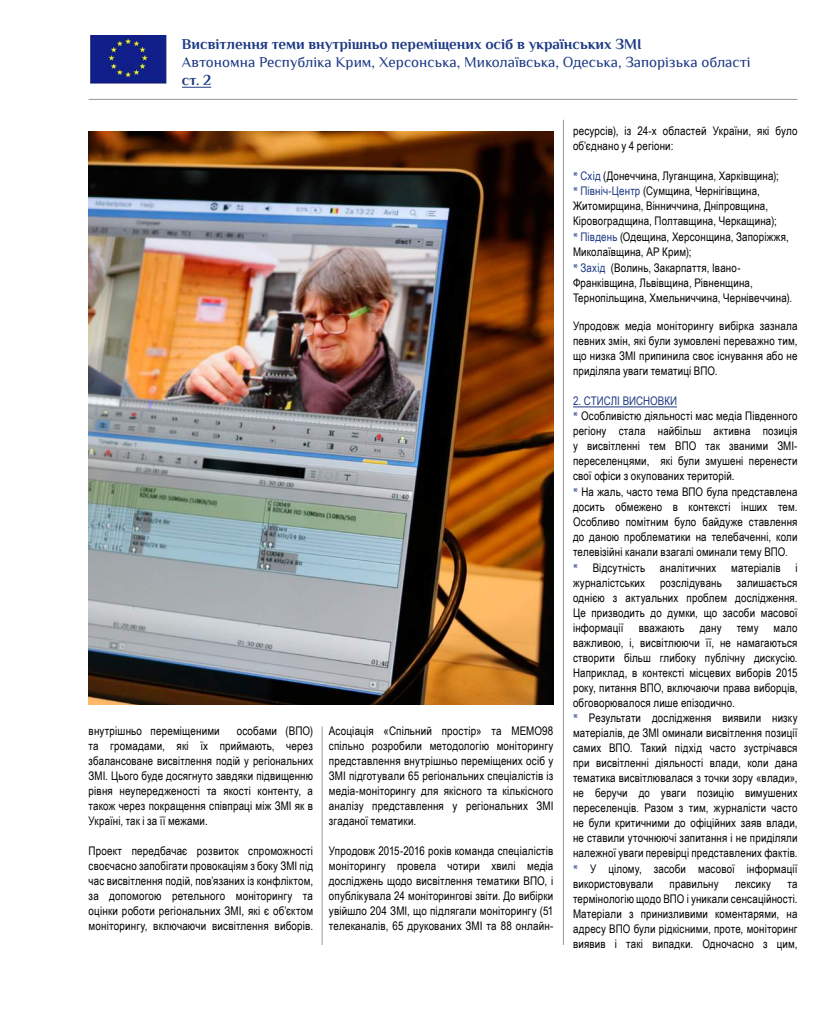
<style>
.page{position:relative;width:833px;height:1010px;background:#fff}
.page>*{position:absolute;margin:0;border:0;box-sizing:border-box;transform-origin:0 0}
.t1{font:15px "Philosopher";color:#1d3983}
.t2{font:700 15px "Philosopher";color:#1d3983}
.t3{font:11.88px/15.1px "Arial Narrow";letter-spacing:.015em;color:#000;text-align:justify}
.s1{font-family:"Myriad Pro";color:#1d3983}
.s2{color:#1d3983}
</style>
<div class="page">
<hr style="left:322px;top:726px;width:1px;height:219px;background:#969798">
<hr style="left:89px;top:99px;width:708px;height:1px;background:#969798">
<img style="left:90px;top:35px;width:76px;height:48px">
<hr style="left:573px;top:407px;width:104px;height:1px;background:#1d3983">
<hr style="left:563px;top:120px;width:1px;height:825px;background:#969798">
<img style="left:89px;top:131px;width:464px;height:574px">
<svg style="left:182px;top:87px;width:29px;height:1px"></svg>
<p class="t2" style="left:182px;top:36px;width:461px">Висвітлення теми внутрішньо переміщених осіб в українських ЗМІ</p>
<p class="t1" style="left:182px;top:54px;width:570px">Автономна Республіка Крим, Херсонська, Миколаївська, Одеська, Запорізька області</p>
<p class="t2" style="left:182px;top:72px;width:31px">ст. 2</p>
<p class="t3" style="left:89px;top:723px;width:226px;text-indent:148px">особами (ВПО) та громадами, які їх приймають, через збалансоване висвітлення подій у регіональних ЗМІ. Цього буде досягнуто завдяки підвищенню рівня неупередженості та якості контенту, а також через покращення співпраці між ЗМІ як в Україні, так і за її межами.</p>
<p class="t3" style="left:89px;top:843px;width:226px">Проект передбачає розвиток спроможності своєчасно запобігати провокаціям з боку ЗМІ під час висвітлення подій, пов’язаних із конфліктом, за допомогою ретельного моніторингу та оцінки роботи регіональних ЗМІ, які є об’єктом моніторингу, включаючи висвітлення виборів.</p>
<p class="t3" style="left:89px;top:723px;width:133px">внутрішньо переміщеними</p>
<p class="t3" style="left:329px;top:723px;width:226px">Асоціація «Спільний простір» та МЕМО98 спільно розробили методологію моніторингу представлення внутрішньо переміщених осіб у ЗМІ підготували 65 регіональних спеціалістів із медіа-моніторингу для якісного та кількісного аналізу представлення у регіональних ЗМІ згаданої тематики.</p>
<p class="t3" style="left:329px;top:843px;width:226px">Упродовж 2015-2016 років команда спеціалістів моніторингу провела чотири хвилі медіа досліджень щодо висвітлення тематики ВПО, і опублікувала 24 моніторингові звіти. До вибірки увійшло 204 ЗМІ, що підлягали моніторингу (51 телеканалів, 65 друкованих ЗМІ та 88 онлайн-</p>
<p class="t3" style="left:573px;top:123px;width:226px">ресурсів), із 24-х областей України, які було об’єднано у 4 регіони:</p>
<p class="t3" style="left:573px;top:168px;width:221px;text-align:left"><span class="s1">*</span> <span class="s2">Схід</span> (Донеччина, Луганщина, Харківщина);<br><span class="s1">*</span> <span class="s2">Північ-Центр</span> (Сумщина, Чернігівщина, Житомирщина, Вінниччина, Дніпровщина, Кіровоградщина, Полтавщина, Черкащина);<br><span class="s1">*</span> <span class="s2">Південь</span> (Одещина, Херсонщина, Запоріжжя, Миколаївщина, АР Крим);<br><span class="s1">*</span> <span class="s2">Захід</span> (Волинь, Закарпаття, Івано-Франківщина, Львівщина, Рівненщина, Тернопільщина, Хмельниччина, Чернівеччина).</p>
<p class="t3" style="left:573px;top:318px;width:226px">Упродовж медіа моніторингу вибірка зазнала певних змін, які були зумовлені переважно тим, що низка ЗМІ припинила своє існування або не приділяла уваги тематиці ВПО.</p>
<p class="t3" style="left:573px;top:393px;width:226px;text-align:left"><span class="s2">2. СТИСЛІ ВИСНОВКИ<br></span><span class="s1">*</span> Особливістю діяльності мас медіа Південного регіону стала найбільш активна позиція у висвітленні тем ВПО так званими ЗМІ&shy;переселенцями, які були змушені перенести свої офіси з окупованих територій.<br><span class="s1">*</span> На жаль, часто тема ВПО була представлена досить обмежено в контексті інших тем.<br>Особливо помітним було байдуже ставлення до даною проблематики на телебаченні, коли телевізійні канали взагалі оминали тему ВПО.<br><span class="s1">*</span> Відсутність аналітичних матеріалів і журналістських розслідувань залишається однією з актуальних проблем дослідження.<br>Це призводить до думки, що засоби масової інформації</p>
<p class="t3" style="left:573px;top:619px;width:226px;text-align:left;text-indent:201px">мало важливою, і, висвітлюючи її, не намагаються створити більш глибоку публічну дискусію.<br>Наприклад, в контексті місцевих виборів 2015 року, питання ВПО, включаючи права виборців, обговорювалося лише епізодично.<br><span class="s1">*</span> Результати дослідження виявили низку матеріалів, де ЗМІ оминали висвітлення позиції самих ВПО. Такий підхід часто зустрічався при висвітленні діяльності влади, коли дана тематика висвітлювалася з точки зору «влади», не беручи до уваги позицію вимушених переселенців. Разом з тим, журналісти часто не були критичними до офіційних заяв влади, не ставили уточнюючі запитання і не приділяли належної уваги перевірці представлених фактів. <span class="s1">*</span> У цілому, засоби масової інформації використовували</p>
<p class="t3" style="left:638px;top:619px;width:47px">вважають</p>
<p class="t3" style="left:699px;top:619px;width:23px">дану</p>
<p class="t3" style="left:736px;top:619px;width:23px">тему</p>
<p class="t3" style="left:573px;top:876px;width:226px;text-indent:214px">та термінологію щодо ВПО і уникали сенсаційності.<br>Матеріали з принизливими коментарями, на адресу ВПО були рідкісними, проте, моніторинг виявив і такі випадки. Одночасно з цим,</p>
<p class="t3" style="left:669px;top:876px;width:51px">правильну</p>
<p class="t3" style="left:735px;top:876px;width:38px">лексику</p>
</div>
